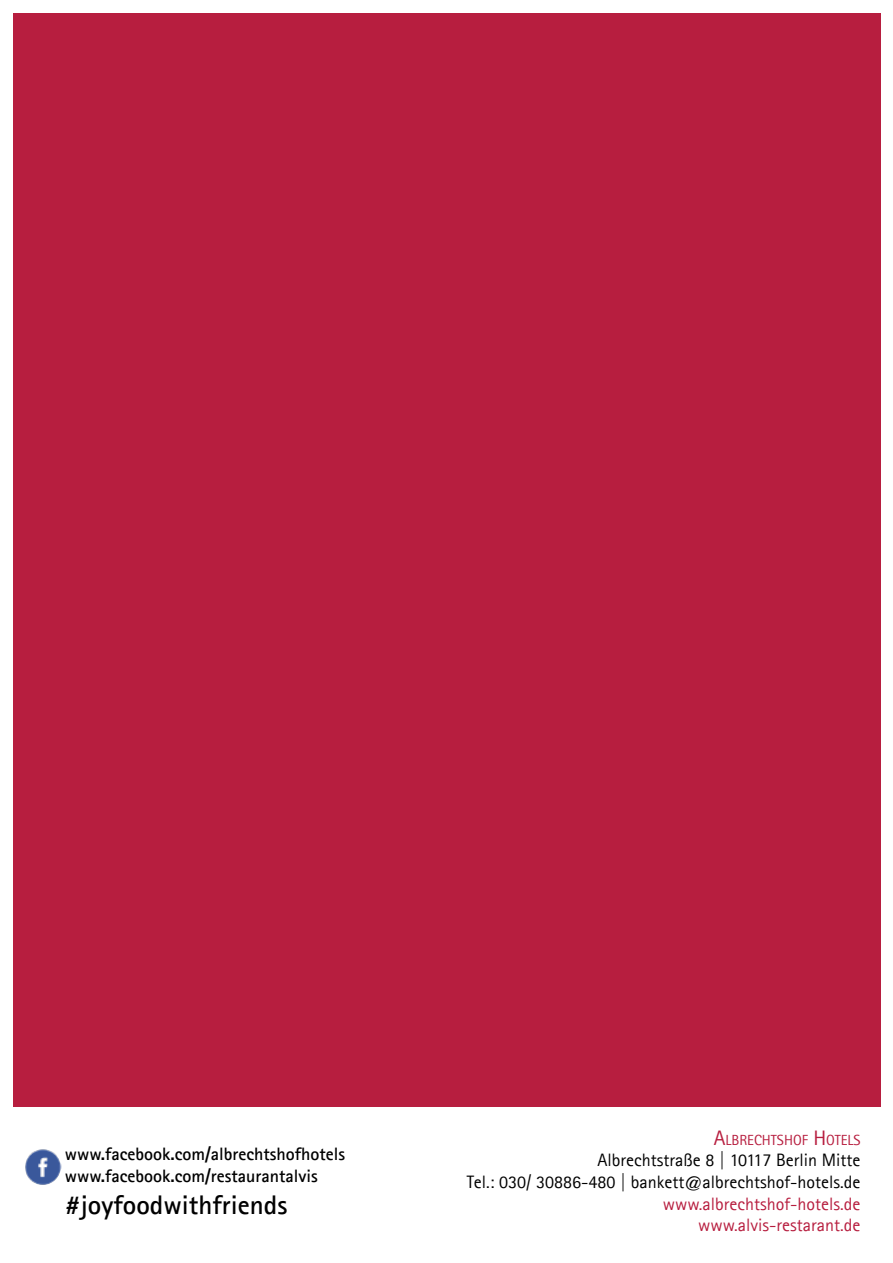
<style>
.page{position:relative;width:893px;height:1263px;background:#fff}
.page>*{position:absolute;margin:0;border:0;box-sizing:border-box;transform-origin:0 0}
.t1{font:700 27px "Agfa Rotis Sans Serif";color:#000}
.t2{font:18px/21.6px "Agfa Rotis Sans Serif";color:#000;text-align:right}
.t3{font:700 18px/21.6px "Agfa Rotis Sans Serif";color:#000}
.t4{font:18px/21.6px "Agfa Rotis Sans Serif";color:#b71e3f;text-align:right}
.t5{font:14.7px "Agfa Rotis Sans Serif";color:#b71e3f}
.s1{font-size:21px}
</style>
<div class="page">
<div style="left:13px;top:13px;width:867px;height:1093px;background:#b71e3f"></div>
<img style="left:24px;top:1148px;width:37px;height:37px;border-radius:19px">
<p class="t3" style="left:65px;top:1143px;width:282px">www.facebook.com/albrechtshofhotels www.facebook.com/restaurantalvis</p>
<h1 class="t1" style="left:65px;top:1188px;width:224px">#joyfoodwithfriends</h1>
<p class="t5" style="left:714px;top:1131px;width:148px"><span class="s1">A</span>LBRECHTSHOF <span class="s1">H</span> OTELS</p>
<p class="t2" style="left:467px;top:1149px;width:395px">Albrechtstraße 8 | 10117 Berlin Mitte<br>Tel.: 030/ 30886-480 | bankett@albrechtshof-hotels.de</p>
<p class="t4" style="left:663px;top:1192px;width:199px">www.albrechtshof-hotels.de www.alvis-restarant.de</p>
</div>
